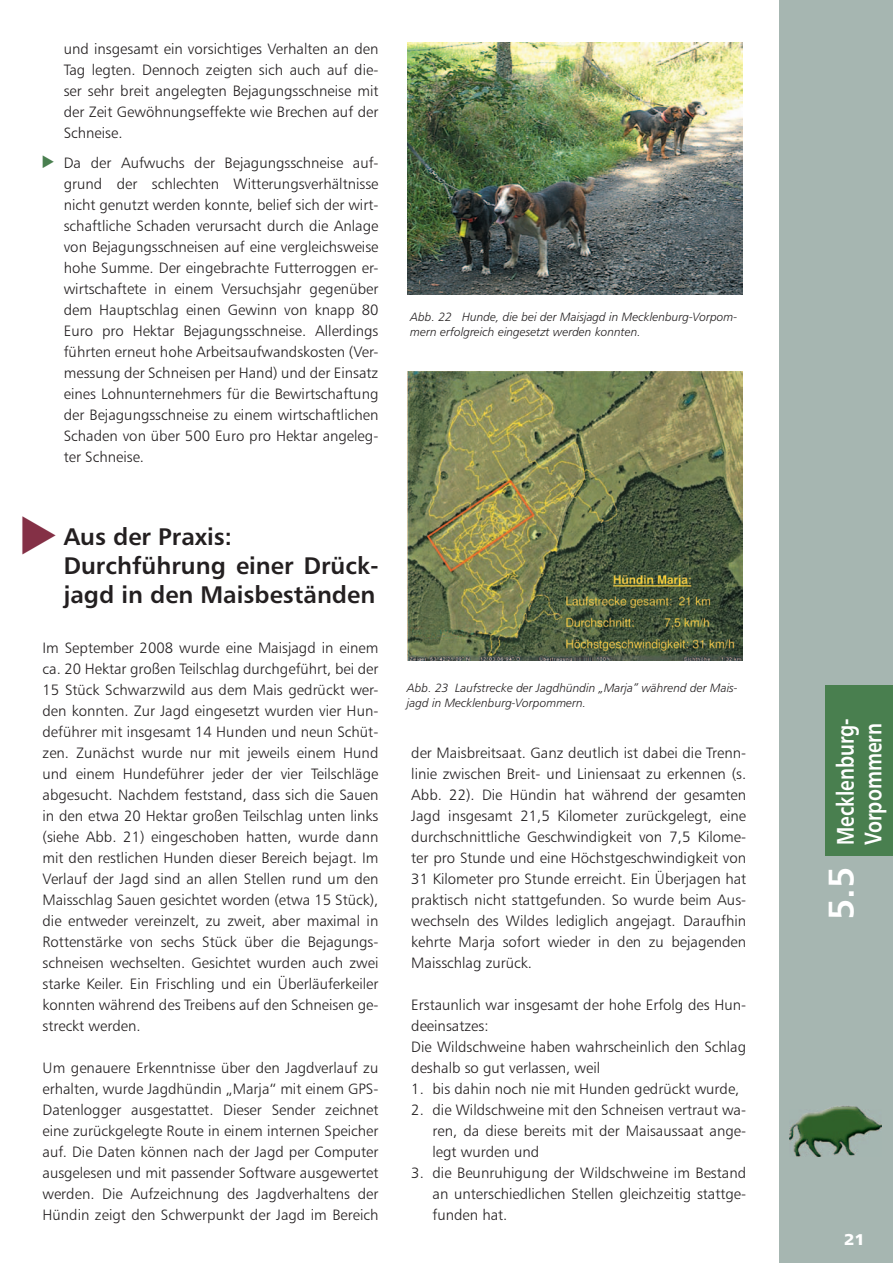
<style>
.page{position:relative;width:893px;height:1263px;background:#fff}
.page>*{position:absolute;margin:0;border:0;box-sizing:border-box;transform-origin:0 0}
.t1{font:24px/28.8px "Humanist 777 BT Bold B";color:#231f20}
.t2{font:24px/27.8px "Humanist 777 BT Bold B";color:#fff;text-align:right;scale:.8 1}
.t3{font:700 21px "Frutiger Linotype";color:#fff}
.t4{font:15px/21px "Humanist 777 BT Light B";color:#231f20;text-align:justify}
.t5{font:12px/15px "Humanist 777 BT Light Italic B";color:#231f20}
.s1{font-size:36px}
</style>
<div class="page">
<div style="left:779px;top:0;width:114px;height:1263px;background:#a6b6b1"></div>
<img style="left:789px;top:1106px;width:92px;height:50px">
<div style="left:826px;top:685px;width:67px;height:170px;background:#497f4f"></div>
<img style="left:407px;top:372px;width:336px;height:288px">
<img style="left:407px;top:43px;width:336px;height:251px">
<p class="t4" style="left:64px;top:38px;width:316px">und insgesamt ein vorsichtiges Verhalten an den Tag legten. Dennoch zeigten sich auch auf die&shy;ser sehr breit angelegten Bejagungsschneise mit der Zeit Gewöhnungseffekte wie Brechen auf der Schneise.</p>
<p class="t4" style="left:64px;top:152px;width:316px">Da der Aufwuchs der Bejagungsschneise auf&shy;grund der schlechten Witterungsverhältnisse nicht genutzt werden konnte, belief sich der wirt&shy;schaftliche Schaden verursacht durch die Anlage von Bejagungsschneisen auf eine vergleichsweise hohe Summe. Der eingebrachte Futterroggen er&shy;wirtschaftete in einem Versuchsjahr gegenüber dem Hauptschlag einen Gewinn von knapp 80<br>Euro pro Hektar Bejagungsschneise. Allerdings führten erneut hohe Arbeitsaufwandskosten (Ver&shy;messung der Schneisen per Hand) und der Einsatz eines Lohnunternehmers für die Bewirtschaftung der Bejagungsschneise zu einem wirtschaftlichen Schaden von über 500 Euro pro Hektar angeleg&shy;ter Schneise.</p>
<p class="t1" style="left:64px;top:522px;width:316px">Aus der Praxis:<br>Durchführung einer Drück&shy;jagd in den Maisbeständen</p>
<p class="t4" style="left:43px;top:637px;width:337px">Im September 2008 wurde eine Maisjagd in einem ca. 20 Hektar großen Teilschlag durchgeführt, bei der 15 Stück Schwarzwild aus dem Mais gedrückt wer&shy;den konnten. Zur Jagd eingesetzt wurden vier Hun&shy;deführer mit insgesamt 14 Hunden und neun Schüt&shy;zen. Zunächst wurde nur mit jeweils einem Hund und einem Hundeführer jeder der vier Teilschläge abgesucht. Nachdem feststand, dass sich die Sauen in den etwa 20 Hektar großen Teilschlag unten links (siehe Abb. 21) eingeschoben hatten, wurde dann mit den restlichen Hunden dieser Bereich bejagt. Im Verlauf der Jagd sind an allen Stellen rund um den Maisschlag Sauen gesichtet worden (etwa 15 Stück), die entweder vereinzelt, zu zweit, aber maximal in Rottenstärke von sechs Stück über die Bejagungs&shy;schneisen wechselten. Gesichtet wurden auch zwei starke Keiler. Ein Frischling und ein Überläuferkeiler konnten während des Treibens auf den Schneisen ge&shy;streckt werden.</p>
<p class="t4" style="left:43px;top:1057px;width:337px">Um genauere Erkenntnisse über den Jagdverlauf zu erhalten, wurde Jagdhündin „Marja“ mit einem GPS-Datenlogger ausgestattet. Dieser Sender zeichnet eine zurückgelegte Route in einem internen Speicher auf. Die Daten können nach der Jagd per Computer ausgelesen und mit passender Software ausgewertet werden. Die Aufzeichnung des Jagdverhaltens der Hündin zeigt den Schwerpunkt der Jagd im Bereich</p>
<p class="t5" style="left:410px;top:309px;width:329px">Abb. 22 Hunde, die bei der Maisjagd in Mecklenburg-Vorpom&shy;mern erfolgreich eingesetzt werden konnten.</p>
<p class="t5" style="left:407px;top:680px;width:333px">Abb. 23 Laufstrecke der Jagdhündin „Marja“ während der Mais&shy;jagd in Mecklenburg-Vorpommern.</p>
<p class="t4" style="left:411px;top:742px;width:336px">der Maisbreitsaat. Ganz deutlich ist dabei die Trenn&shy;linie zwischen Breit- und Liniensaat zu erkennen (s.<br>Abb. 22). Die Hündin hat während der gesamten Jagd insgesamt 21,5 Kilometer zurückgelegt, eine durchschnittliche Geschwindigkeit von 7,5 Kilome&shy;ter pro Stunde und eine Höchstgeschwindigkeit von 31 Kilometer pro Stunde erreicht. Ein Überjagen hat praktisch nicht stattgefunden. So wurde beim Aus&shy;wechseln des Wildes lediglich angejagt. Daraufhin kehrte Marja sofort wieder in den zu bejagenden Maisschlag zurück.</p>
<p class="t4" style="left:411px;top:994px;width:336px;text-align:left">Erstaunlich war insgesamt der hohe Erfolg des Hun&shy;deeinsatzes:<br>Die Wildschweine haben wahrscheinlich den Schlag deshalb so gut verlassen, weil</p>
<p class="t4" style="left:411px;top:1078px;width:330px">1. bis dahin noch nie mit Hunden gedrückt wurde,</p>
<p class="t4" style="left:432px;top:1099px;width:315px;text-indent:-21px">2. die Wildschweine mit den Schneisen vertraut wa&shy;ren, da diese bereits mit der Maisaussaat ange&shy;legt wurden und</p>
<p class="t4" style="left:432px;top:1162px;width:315px;text-indent:-21px">3. die Beunruhigung der Wildschweine im Bestand an unterschiedlichen Stellen gleichzeitig stattge&shy;funden hat.</p>
<p class="t2" style="left:831px;top:920px;width:254px;rotate:-90deg"><span class="s1">5.5</span> Mecklenburg-<br>Vorpommern</p>
<p class="t3" style="left:844px;top:1225px;width:21px">21</p>
</div>
